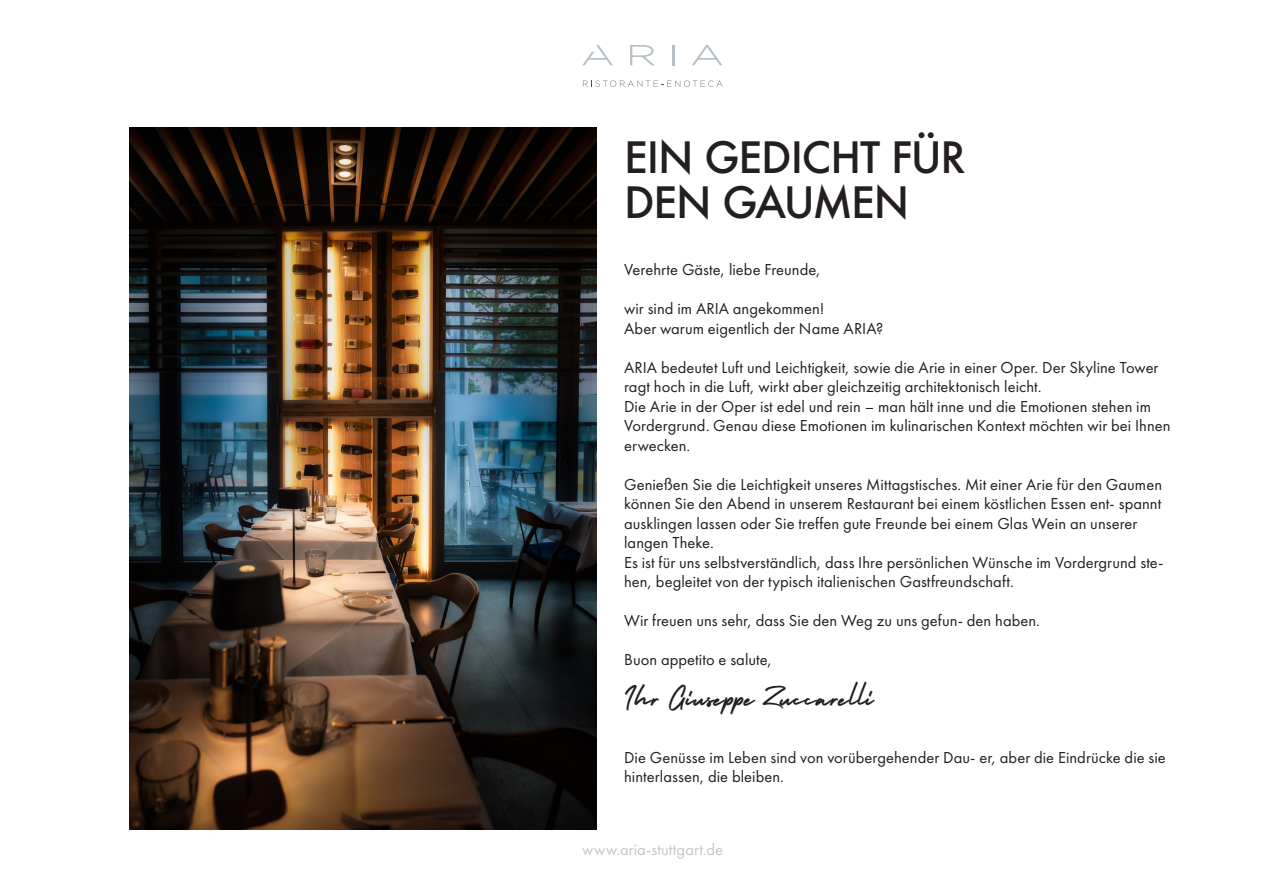
<style>
.page{position:relative;width:1263px;height:893px;background:#fff}
.page>*{position:absolute;margin:0;border:0;box-sizing:border-box;transform-origin:0 0}
.t1{font:500 42px/45px "Futura";letter-spacing:-.03em;color:#231f20}
.t2{font:19.5px "Holiday Free";letter-spacing:.05em;color:#231f20}
.t3{font:16.5px/19.5px "Futura PT";letter-spacing:.005em;color:#231f20}
.t4{font:16.5px "Futura PT";letter-spacing:.005em;color:#c3c7cc}
</style>
<div class="page">
<svg style="left:582px;top:45px;width:31px;height:20px"></svg>
<svg style="left:692px;top:45px;width:30px;height:20px"></svg>
<hr style="left:672px;top:45px;width:3px;height:20px;background:#b7bfc5">
<svg style="left:630px;top:45px;width:24px;height:20px"></svg>
<svg style="left:583px;top:81px;width:140px;height:6px"></svg>
<img style="left:129px;top:128px;width:467px;height:702px">
<h1 class="t1" style="left:624px;top:134px;width:343px">EIN GEDICHT FÜR<br>DEN GAUMEN</h1>
<p class="t3" style="left:624px;top:260px;width:198px">Verehrte Gäste, liebe Freunde,</p>
<p class="t3" style="left:624px;top:299px;width:261px">wir sind im ARIA angekommen!<br>Aber warum eigentlich der Name ARIA?</p>
<p class="t3" style="left:624px;top:357px;width:548px">ARIA bedeutet Luft und Leichtigkeit, sowie die Arie in einer Oper. Der Skyline Tower ragt hoch in die Luft, wirkt aber gleichzeitig architektonisch leicht.<br>Die Arie in der Oper ist edel und rein – man hält inne und die Emotionen stehen im Vordergrund. Genau diese Emotionen im kulinarischen Kontext möchten wir bei Ihnen erwecken.</p>
<p class="t3" style="left:624px;top:474px;width:541px">Genießen Sie die Leichtigkeit unseres Mittagstisches. Mit einer Arie für den Gaumen können Sie den Abend in unserem Restaurant bei einem köstlichen Essen ent- spannt ausklingen lassen oder Sie treffen gute Freunde bei einem Glas Wein an unserer langen Theke.<br>Es ist für uns selbstverständlich, dass Ihre persönlichen Wünsche im Vordergrund ste&shy;hen, begleitet von der typisch italienischen Gastfreundschaft.</p>
<p class="t3" style="left:624px;top:611px;width:417px">Wir freuen uns sehr, dass Sie den Weg zu uns gefun- den haben.</p>
<p class="t3" style="left:624px;top:650px;width:150px">Buon appetito e salute,</p>
<p class="t2" style="left:624px;top:686px;width:251px">Ihr Giuseppe Zuccarelli</p>
<p class="t3" style="left:624px;top:747px;width:543px">Die Genüsse im Leben sind von vorübergehender Dau- er, aber die Eindrücke die sie hinterlassen, die bleiben.</p>
<p class="t4" style="left:582px;top:839px;width:142px">www.aria-stuttgart.de</p>
</div>
